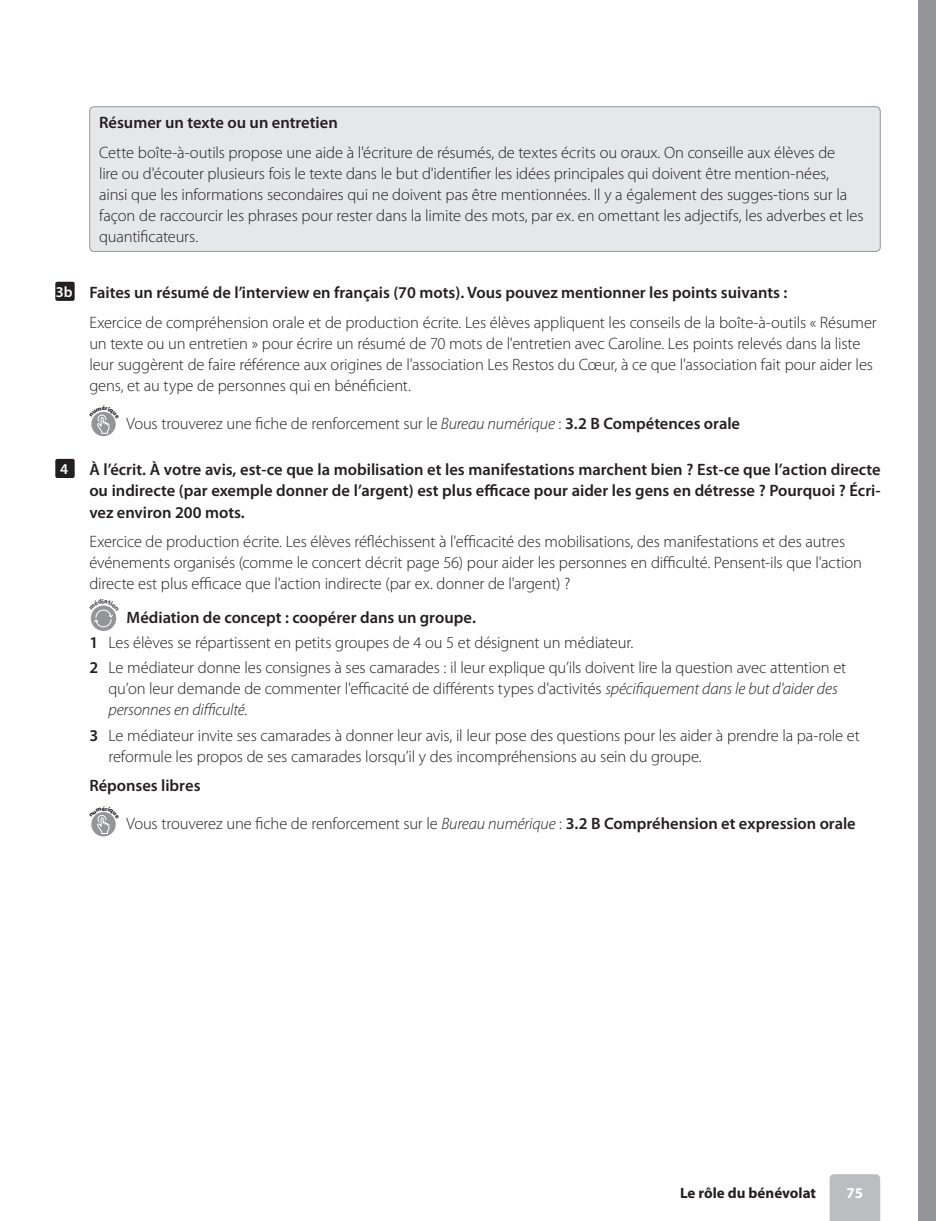
<style>
.page{position:relative;width:936px;height:1221px;background:#fff}
.page>*{position:absolute;margin:0;border:0;box-sizing:border-box;transform-origin:0 0}
.PREGUNTA_FINA_11_14{font:300 16.5px/21px "Myriad Pro";letter-spacing:-.01em;color:#231f20}
.Texto_grammaire{font:300 16.5px/21px "Myriad Pro";letter-spacing:-.005em;color:#231f20}
.PREGUNTA_NUMERO_11_1{font:600 16.5px/21px "Myriad Pro";color:#231f20;text-align:justify}
.PREGUNTA_FINA_11_14-2{font:600 16.5px "Myriad Pro";color:#231f20}
.Titulo_grammaire{font:600 16.5px "Myriad Pro";color:#231f20}
.REPONSES{font:600 16.5px "Myriad Pro";color:#231f20}
.t1{font:700 15px "Myriad Pro";color:#231f20}
.t2{font:600 15px "Myriad Pro";color:#fff}
.t3{font:700 15px "Myriad Pro";color:#fff}
.s1{font-style:italic}
.s2{font-weight:600}
</style>
<div class="page">
<div style="left:918px;top:0;width:17px;height:1220px;background:#939598"></div>
<div style="left:829px;top:1174px;width:51px;height:46px;background:#bcbdc0"></div>
<div style="left:90px;top:107px;width:790px;height:144px;background:#e6e7e9;border-radius:4px"></div>
<div style="left:89px;top:106px;width:791px;height:146px;border:1px solid #939598;border-radius:4px"></div>
<div style="left:55px;top:282px;width:20px;height:19px;background:#231f20;border-radius:2px"></div>
<svg style="left:91px;top:412px;width:25px;height:24px"></svg>
<div style="left:55px;top:459px;width:20px;height:19px;background:#231f20;border-radius:2px"></div>
<svg style="left:91px;top:605px;width:25px;height:26px"></svg>
<svg style="left:91px;top:812px;width:25px;height:24px"></svg>
<svg style="left:91px;top:411px;width:25px;height:23px"></svg>
<svg style="left:90px;top:605px;width:27px;height:23px"></svg>
<svg style="left:91px;top:812px;width:25px;height:22px"></svg>
<p class="Titulo_grammaire" style="left:99px;top:112px;width:240px">Résumer un texte ou un entretien</p>
<p class="Texto_grammaire" style="left:99px;top:142px;width:766px">Cette boîte-à-outils propose une aide à l'écriture de résumés, de textes écrits ou oraux. On conseille aux élèves de<br>lire ou d'écouter plusieurs fois le texte dans le but d'identifier les idées principales qui doivent être mention-nées,<br>ainsi que les informations secondaires qui ne doivent pas être mentionnées. Il y a également des sugges-tions sur la façon de raccourcir les phrases pour rester dans la limite des mots, par ex. en omettant les adjectifs, les adverbes et les quantificateurs.</p>
<p class="t2" style="left:56px;top:282px;width:18px">3b</p>
<p class="PREGUNTA_NUMERO_11_1" style="left:89px;top:282px;width:699px">Faites un résumé de l’interview en français (70 mots). Vous pouvez mentionner les points suivants :</p>
<p class="PREGUNTA_FINA_11_14" style="left:89px;top:312px;width:788px">Exercice de compréhension orale et de production écrite. Les élèves appliquent les conseils de la boîte-à-outils « Résumer un texte ou un entretien » pour écrire un résumé de 70 mots de l'entretien avec Caroline. Les points relevés dans la liste leur suggèrent de faire référence aux origines de l'association Les Restos du Cœur, à ce que l'association fait pour aider les gens, et au type de personnes qui en bénéficient.</p>
<p class="PREGUNTA_FINA_11_14" style="left:127px;top:413px;width:615px">Vous trouverez une fiche de renforcement sur le <span class="s1">Bureau numérique</span> : <span class="s2">3.2 B Compétences orale</span></p>
<p class="t2" style="left:60px;top:459px;width:10px">4</p>
<p class="PREGUNTA_NUMERO_11_1" style="left:89px;top:459px;width:792px">À l’écrit. À votre avis, est-ce que la mobilisation et les manifestations marchent bien ? Est-ce que l’action directe ou indirecte (par exemple donner de l’argent) est plus efficace pour aider les gens en détresse ? Pourquoi ? Écri&shy;vez environ 200 mots.</p>
<p class="PREGUNTA_FINA_11_14" style="left:89px;top:531px;width:774px">Exercice de production écrite. Les élèves réfléchissent à l'efficacité des mobilisations, des manifestations et des autres événements organisés (comme le concert décrit page 56) pour aider les personnes en difficulté. Pensent-ils que l'action directe est plus efficace que l'action indirecte (par ex. donner de l'argent) ?</p>
<p class="PREGUNTA_FINA_11_14-2" style="left:127px;top:606px;width:351px">Médiation de concept : coopérer dans un groupe.</p>
<p class="PREGUNTA_FINA_11_14" style="left:89px;top:632px;width:545px"><span class="s2">1</span> Les élèves se répartissent en petits groupes de 4 ou 5 et désignent un médiateur.</p>
<p class="PREGUNTA_FINA_11_14" style="left:108px;top:657px;width:739px;text-indent:-19px"><span class="s2">2</span> Le médiateur donne les consignes à ses camarades : il leur explique qu’ils doivent lire la question avec attention et qu’on leur demande de commenter l'efficacité de différents types d'activités <span class="s1">spécifiquement dans le but d'aider des personnes en difficulté.</span></p>
<p class="PREGUNTA_FINA_11_14" style="left:108px;top:725px;width:752px;text-indent:-19px"><span class="s2">3</span> Le médiateur invite ses camarades à donner leur avis, il leur pose des questions pour les aider à prendre la pa-role et reformule les propos de ses camarades lorsqu’il y des incompréhensions au sein du groupe.</p>
<p class="REPONSES" style="left:89px;top:775px;width:113px">Réponses libres</p>
<p class="PREGUNTA_FINA_11_14" style="left:127px;top:813px;width:730px">Vous trouverez une fiche de renforcement sur le <span class="s1">Bureau numérique</span> : <span class="s2">3.2 B Compréhension et expression orale</span></p>
<p class="t1" style="left:680px;top:1184px;width:137px">Le rôle du bénévolat</p>
<p class="t3" style="left:846px;top:1184px;width:18px">75</p>
</div>
